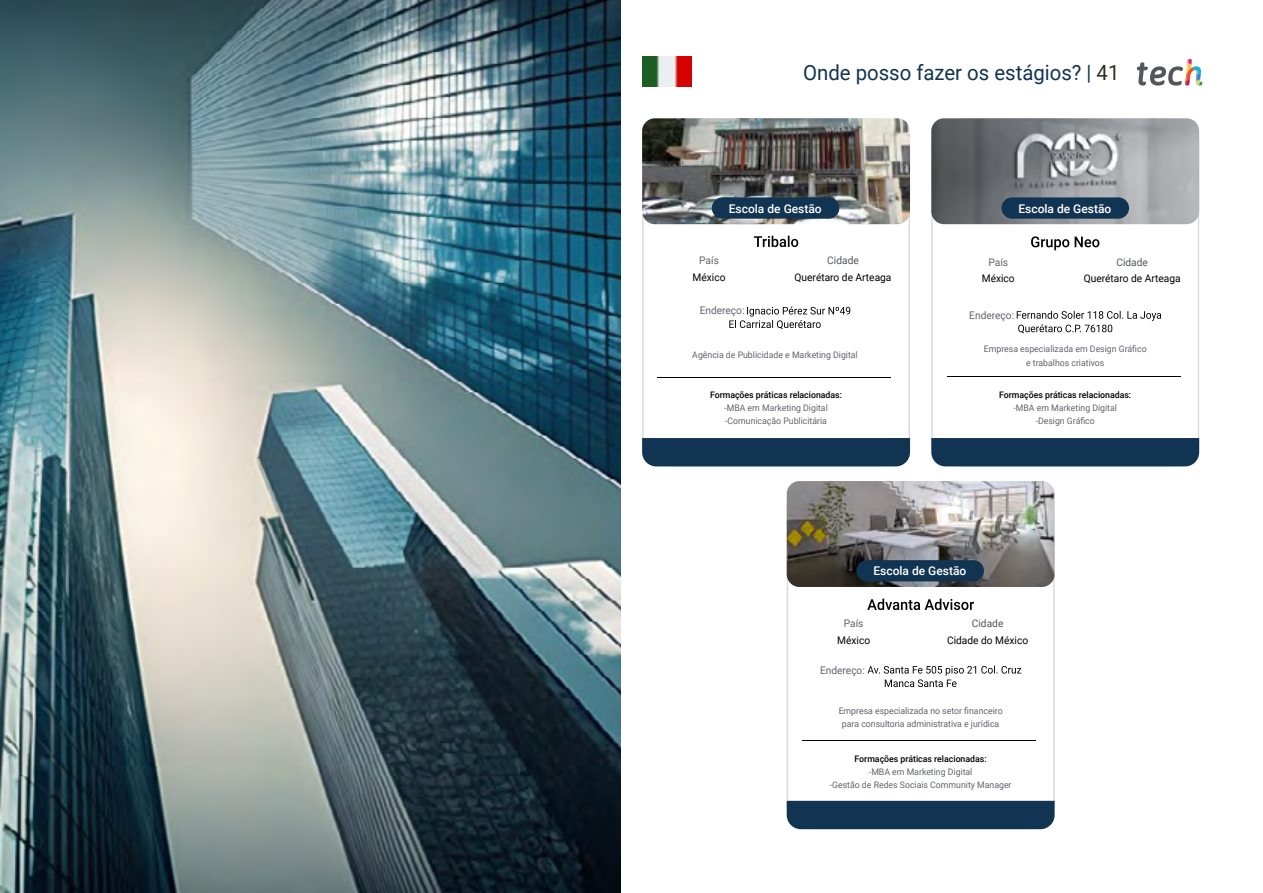
<style>
.page{position:relative;width:1263px;height:893px;background:#fff}
.page>*{position:absolute;margin:0;border:0;box-sizing:border-box;transform-origin:0 0}
.t1{font:21px "Roboto";color:#123352}
.t2{font:500 12px "Roboto";color:#fff}
.t3{font:10.5px "Roboto";color:#000}
.t4{font:10.5px "Roboto";color:#61646a}
.t5{font:10.5px "Roboto";color:#52555b}
.t6{font:9px/13.2px "Roboto";color:#61646a;text-align:center}
.t7{font:500 9px "Roboto";color:#000}
.s1{color:#312e20}
</style>
<div class="page">
<svg style="left:1137px;top:59px;width:65px;height:27px"></svg>
<img style="left:0;top:0;width:621px;height:893px">
<svg style="left:642px;top:224px;width:269px;height:243px"></svg>
<img style="left:642px;top:118px;width:268px;height:106px">
<div style="left:712px;top:197px;width:127px;height:22px;background:#113452;border-radius:11px"></div>
<div style="left:642px;top:438px;width:268px;height:28px;background:#113452"></div>
<hr style="left:657px;top:377px;width:234px;height:1px;background:#000">
<svg style="left:754px;top:236px;width:44px;height:11px"></svg>
<svg style="left:729px;top:307px;width:121px;height:22px"></svg>
<svg style="left:931px;top:130px;width:269px;height:337px"></svg>
<img style="left:931px;top:118px;width:268px;height:106px">
<div style="left:1001px;top:197px;width:128px;height:22px;background:#113452;border-radius:11px"></div>
<div style="left:931px;top:438px;width:268px;height:28px;background:#113452"></div>
<hr style="left:946px;top:376px;width:234px;height:1px;background:#000">
<svg style="left:1031px;top:236px;width:68px;height:14px"></svg>
<svg style="left:1017px;top:311px;width:144px;height:22px"></svg>
<svg style="left:786px;top:491px;width:269px;height:339px"></svg>
<img style="left:787px;top:481px;width:267px;height:106px">
<div style="left:856px;top:560px;width:128px;height:21px;background:#113452;border-radius:11px"></div>
<div style="left:787px;top:801px;width:267px;height:28px;background:#113452"></div>
<hr style="left:802px;top:741px;width:234px;height:1px;background:#000">
<svg style="left:867px;top:599px;width:107px;height:11px"></svg>
<svg style="left:867px;top:666px;width:154px;height:21px"></svg>
<img style="left:642px;top:56px;width:49px;height:30px">
<h1 class="t1" style="left:803px;top:57px;width:318px">Onde posso fazer os estágios? | <span class="s1">41</span></h1>
<h2 class="t2" style="left:729px;top:200px;width:94px">Escola de Gestão</h2>
<h2 class="t2" style="left:1018px;top:200px;width:94px">Escola de Gestão</h2>
<p class="t4" style="left:699px;top:253px;width:21px">País</p>
<p class="t3" style="left:693px;top:270px;width:34px">México</p>
<p class="t5" style="left:827px;top:253px;width:33px">Cidade</p>
<p class="t3" style="left:795px;top:270px;width:98px">Querétaro de Arteaga</p>
<p class="t4" style="left:988px;top:254px;width:21px">País</p>
<p class="t3" style="left:982px;top:271px;width:34px">México</p>
<p class="t5" style="left:1116px;top:254px;width:33px">Cidade</p>
<p class="t3" style="left:1084px;top:271px;width:98px">Querétaro de Arteaga</p>
<p class="t4" style="left:700px;top:303px;width:46px">Endereço:</p>
<p class="t6" style="left:692px;top:347px;width:167px">Agência de Publicidade e Marketing Digital</p>
<p class="t7" style="left:710px;top:388px;width:134px">Formações práticas relacionadas:</p>
<p class="t6" style="left:724px;top:401px;width:105px;text-align:left">-MBA em Marketing Digital -Comunicação Publicitária</p>
<p class="t4" style="left:969px;top:308px;width:46px">Endereço:</p>
<p class="t6" style="left:984px;top:342px;width:164px">Empresa especializada em Design Gráfico e trabalhos criativos</p>
<p class="t7" style="left:999px;top:388px;width:134px">Formações práticas relacionadas:</p>
<p class="t6" style="left:1013px;top:401px;width:105px">-MBA em Marketing Digital -Design Gráfico</p>
<h2 class="t2" style="left:873px;top:563px;width:94px">Escola de Gestão</h2>
<p class="t4" style="left:844px;top:616px;width:21px">País</p>
<p class="t3" style="left:837px;top:632px;width:34px">México</p>
<p class="t5" style="left:972px;top:616px;width:33px">Cidade</p>
<p class="t3" style="left:947px;top:632px;width:83px">Cidade do México</p>
<p class="t4" style="left:820px;top:662px;width:46px">Endereço:</p>
<p class="t6" style="left:839px;top:703px;width:165px">Empresa especializada no setor financeiro para consultoria administrativa e jurídica</p>
<p class="t7" style="left:855px;top:752px;width:134px">Formações práticas relacionadas:</p>
<p class="t6" style="left:830px;top:765px;width:183px">-MBA em Marketing Digital<br>-Gestão de Redes Sociais Community Manager</p>
</div>
